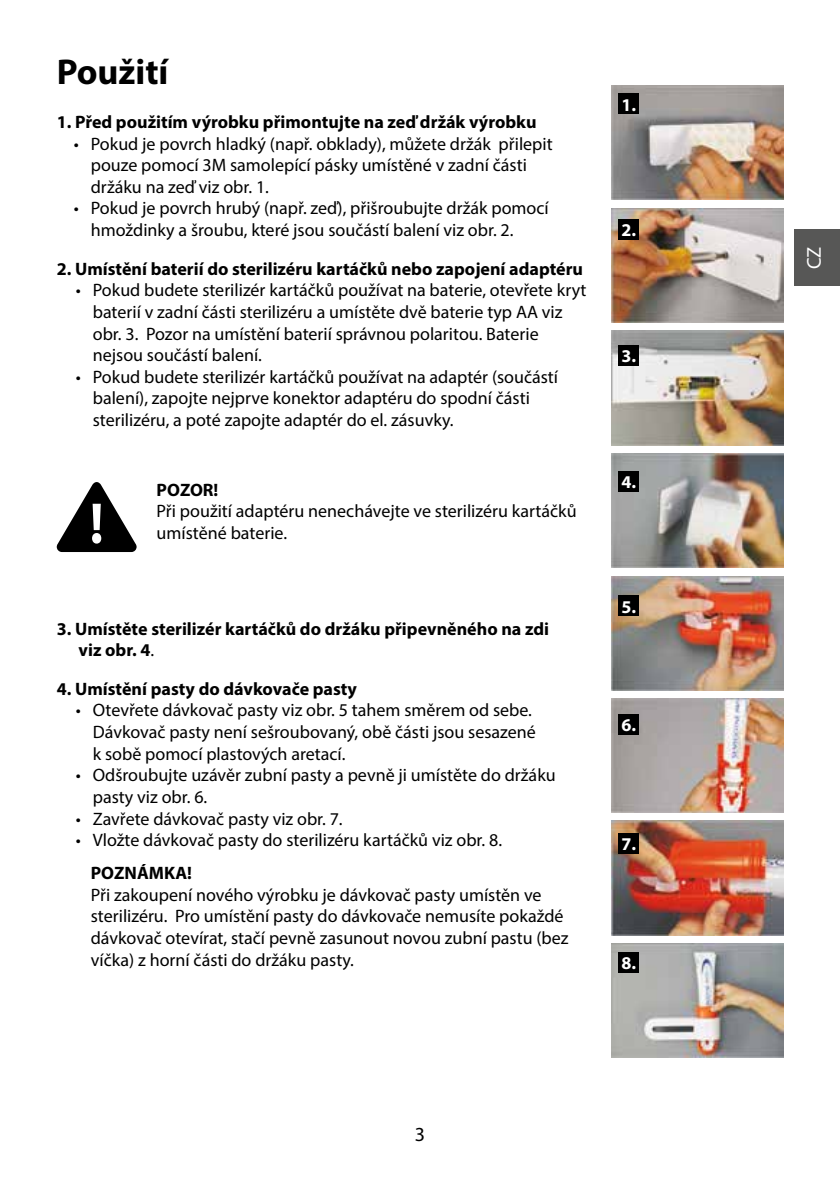
<style>
.page{position:relative;width:840px;height:1191px;background:#fff}
.page>*{position:absolute;margin:0;border:0;box-sizing:border-box;transform-origin:0 0}
.t1{font:700 36px "Myriad Pro";color:#000}
.t2{font:20px "Myriad Pro";color:#fff}
.t3{font:20px "Myriad Pro";color:#000}
.t4{font:18px/21.6px "Myriad Pro";color:#000}
.t5{font:700 18px/21.6px "Myriad Pro";color:#000}
.t6{font:700 18px "Myriad Pro";color:#fff}
.s1{font-weight:400}
</style>
<div class="page">
<div style="left:794px;top:229px;width:45px;height:57px;background:#575756"></div>
<img style="left:611px;top:86px;width:171px;height:114px">
<div style="left:618px;top:93px;width:21px;height:21px;background:#000"></div>
<img style="left:611px;top:208px;width:171px;height:114px">
<div style="left:618px;top:219px;width:21px;height:21px;background:#000"></div>
<img style="left:611px;top:331px;width:171px;height:114px">
<div style="left:618px;top:345px;width:21px;height:20px;background:#000"></div>
<img style="left:611px;top:453px;width:171px;height:115px">
<div style="left:618px;top:471px;width:21px;height:20px;background:#000"></div>
<img style="left:611px;top:576px;width:171px;height:114px">
<div style="left:618px;top:595px;width:21px;height:21px;background:#000"></div>
<img style="left:611px;top:699px;width:171px;height:113px">
<div style="left:618px;top:714px;width:21px;height:20px;background:#000"></div>
<img style="left:611px;top:821px;width:171px;height:114px">
<div style="left:618px;top:833px;width:21px;height:20px;background:#000"></div>
<img style="left:611px;top:943px;width:171px;height:114px">
<div style="left:618px;top:952px;width:21px;height:21px;background:#000"></div>
<svg style="left:57px;top:482px;width:79px;height:70px"></svg>
<h1 class="t1" style="left:57px;top:48px;width:113px">Použití</h1>
<p class="t5" style="left:57px;top:111px;width:481px">1. Před použitím výrobku přimontujte na zeď držák výrobku</p>
<p class="t4" style="left:91px;top:132px;width:463px;text-indent:-17px">• Pokud je povrch hladký (např. obklady), můžete držák přilepit pouze pomocí 3M samolepící pásky umístěné v zadní části držáku na zeď viz obr. 1.</p>
<p class="t4" style="left:91px;top:197px;width:459px;text-indent:-17px">• Pokud je povrch hrubý (např. zeď), přišroubujte držák pomocí hmoždinky a šroubu, které jsou součástí balení viz obr. 2.</p>
<p class="t5" style="left:57px;top:257px;width:527px">2. Umístění baterií do sterilizéru kartáčků nebo zapojení adaptéru</p>
<p class="t4" style="left:93px;top:279px;width:495px;text-indent:-17px">• Pokud budete sterilizér kartáčků používat na baterie, otevřete kryt baterií v zadní části sterilizéru a umístěte dvě baterie typ AA viz obr. 3. Pozor na umístění baterií správnou polaritou. Baterie nejsou součástí balení.</p>
<p class="t4" style="left:93px;top:365px;width:466px;text-indent:-17px">• Pokud budete sterilizér kartáčků používat na adaptér (součástí balení), zapojte nejprve konektor adaptéru do spodní části sterilizéru, a poté zapojte adaptér do el. zásuvky.</p>
<p class="t5" style="left:156px;top:478px;width:63px">POZOR!</p>
<p class="t4" style="left:156px;top:500px;width:421px">Při použití adaptéru nenechávejte ve sterilizéru kartáčků umístěné baterie.</p>
<p class="t5" style="left:79px;top:617px;width:472px;text-indent:-22px">3. Umístěte sterilizér kartáčků do držáku připevněného na zdi viz obr. 4<span class="s1">.</span></p>
<p class="t5" style="left:57px;top:677px;width:301px">4. Umístění pasty do dávkovače pasty</p>
<p class="t4" style="left:93px;top:699px;width:444px;text-indent:-17px">• Otevřete dávkovač pasty viz obr. 5 tahem směrem od sebe.<br>Dávkovač pasty není sešroubovaný, obě části jsou sesazené k sobě pomocí plastových aretací.</p>
<p class="t4" style="left:93px;top:764px;width:464px;text-indent:-17px">• Odšroubujte uzávěr zubní pasty a pevně ji umístěte do držáku pasty viz obr. 6.</p>
<p class="t4" style="left:76px;top:807px;width:268px">• Zavřete dávkovač pasty viz obr. 7.</p>
<p class="t4" style="left:76px;top:829px;width:427px">• Vložte dávkovač pasty do sterilizéru kartáčků viz obr. 8.</p>
<p class="t5" style="left:91px;top:861px;width:103px">POZNÁMKA!</p>
<p class="t4" style="left:91px;top:883px;width:479px">Při zakoupení nového výrobku je dávkovač pasty umístěn ve sterilizéru. Pro umístění pasty do dávkovače nemusíte pokaždé dávkovač otevírat, stačí pevně zasunout novou zubní pastu (bez víčka) z horní části do držáku pasty.</p>
<p class="t6" style="left:621px;top:93px;width:16px">1.</p>
<p class="t6" style="left:621px;top:218px;width:16px">2.</p>
<p class="t6" style="left:621px;top:344px;width:16px">3.</p>
<p class="t6" style="left:621px;top:470px;width:16px">4.</p>
<p class="t6" style="left:621px;top:595px;width:16px">5.</p>
<p class="t6" style="left:621px;top:713px;width:16px">6.</p>
<p class="t6" style="left:621px;top:832px;width:16px">7.</p>
<p class="t6" style="left:621px;top:951px;width:16px">8.</p>
<p class="t3" style="left:414px;top:1122px;width:12px">3</p>
<p class="t2" style="left:801px;top:269px;width:24px;rotate:-90deg">CZ</p>
</div>
